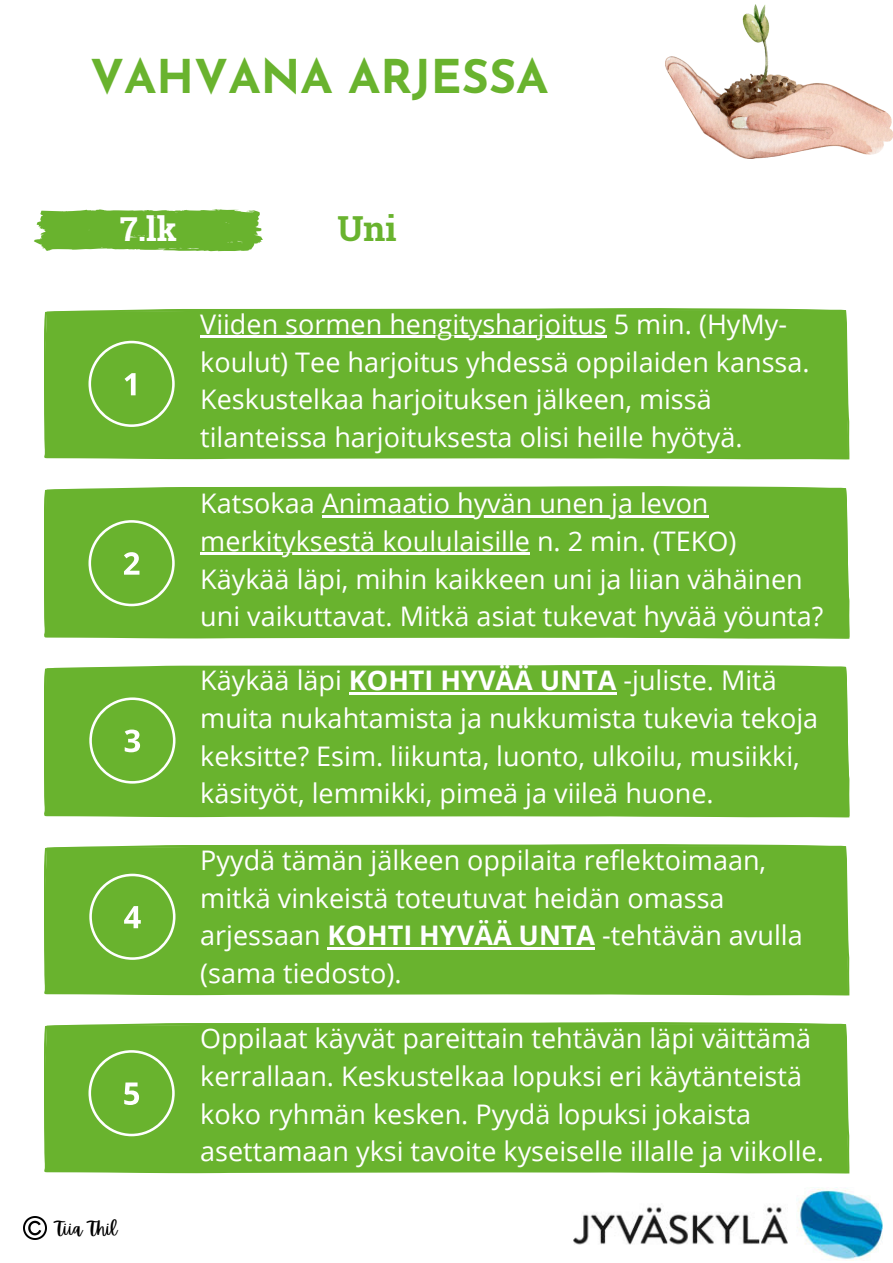
<style>
.page{position:relative;width:893px;height:1263px;background:#fff}
.page>*{position:absolute;margin:0;border:0;box-sizing:border-box;transform-origin:0 0}
.t1{font:700 46.5px "Josefin Sans";color:#69b32e}
.t2{font:700 34.5px "Roboto Slab";color:#69b32e}
.t3{font:700 33px "Roboto Slab";color:#fff}
.t4{font:27px/37.7px "Open Sans";color:#fff}
.t5{font:18px "Apricots";color:#000}
.s1{font-weight:700}
</style>
<div class="page">
<div style="left:44px;top:844px;width:805px;height:151px;background:#69b32e"></div>
<div style="left:44px;top:666px;width:805px;height:151px;background:#69b32e"></div>
<div style="left:44px;top:308px;width:805px;height:151px;background:#69b32e"></div>
<svg style="left:88px;top:341px;width:87px;height:86px;background:#79bb44"></svg>
<div style="left:44px;top:1022px;width:805px;height:151px;background:#69b32e"></div>
<svg style="left:89px;top:874px;width:86px;height:86px;background:#7abb46"></svg>
<svg style="left:34px;top:209px;width:229px;height:42px;background:#79bb45"></svg>
<img style="left:665px;top:5px;width:228px;height:153px">
<hr style="left:349px;top:692px;width:267px;height:2px;background:#fff">
<hr style="left:328px;top:947px;width:267px;height:2px;background:#fff">
<hr style="left:200px;top:336px;width:407px;height:2px;background:#fff">
<img style="left:574px;top:1187px;width:308px;height:74px">
<img style="left:24px;top:1216px;width:23px;height:23px">
<div style="left:44px;top:487px;width:805px;height:152px;background:#69b32e"></div>
<svg style="left:88px;top:520px;width:87px;height:86px;background:#7abb45"></svg>
<hr style="left:322px;top:515px;width:386px;height:2px;background:#fff">
<hr style="left:200px;top:553px;width:330px;height:2px;background:#fff">
<svg style="left:89px;top:697px;width:86px;height:86px;background:#7abb45"></svg>
<svg style="left:88px;top:1050px;width:87px;height:86px;background:#7abb46"></svg>
<p class="t1" style="left:90px;top:58px;width:460px">VAHVANA ARJESSA</p>
<p class="t3" style="left:120px;top:206px;width:58px">7.lk</p>
<h3 class="t2" style="left:337px;top:205px;width:61px">Uni</h3>
<p class="t5" style="left:55px;top:1218px;width:63px">Tiia Thil</p>
<p class="t4" style="left:200px;top:305px;width:611px">Viiden sormen hengitysharjoitus 5 min. (HyMy&shy;koulut) Tee harjoitus yhdessä oppilaiden kanssa.<br>Keskustelkaa harjoituksen jälkeen, missä tilanteissa harjoituksesta olisi heille hyötyä.</p>
<p class="t4" style="left:200px;top:484px;width:510px">Katsokaa Animaatio hyvän unen ja levon</p>
<p class="t4" style="left:200px;top:522px;width:624px">merkityksestä koululaisille n. 2 min. (TEKO)<br>Käykää läpi, mihin kaikkeen uni ja liian vähäinen uni vaikuttavat. Mitkä asiat tukevat hyvää yöunta?</p>
<h2 class="t4" style="left:200px;top:661px;width:619px">Käykää läpi <span class="s1">KOHTI HYVÄÄ UNTA</span> -juliste. Mitä muita nukahtamista ja nukkumista tukevia tekoja keksitte? Esim. liikunta, luonto, ulkoilu, musiikki, käsityöt, lemmikki, pimeä ja viileä huone.</h2>
<p class="t4" style="left:200px;top:841px;width:604px">Pyydä tämän jälkeen oppilaita reflektoimaan, mitkä vinkeistä toteutuvat heidän omassa arjessaan <span class="s1">KOHTI HYVÄÄ UNTA</span> -tehtävän avulla (sama tiedosto).</p>
<h2 class="t4" style="left:200px;top:1019px;width:625px">Oppilaat käyvät pareittain tehtävän läpi väittämä kerrallaan. Keskustelkaa lopuksi eri käytänteistä koko ryhmän kesken. Pyydä lopuksi jokaista asettamaan yksi tavoite kyseiselle illalle ja viikolle.</h2>
</div>
